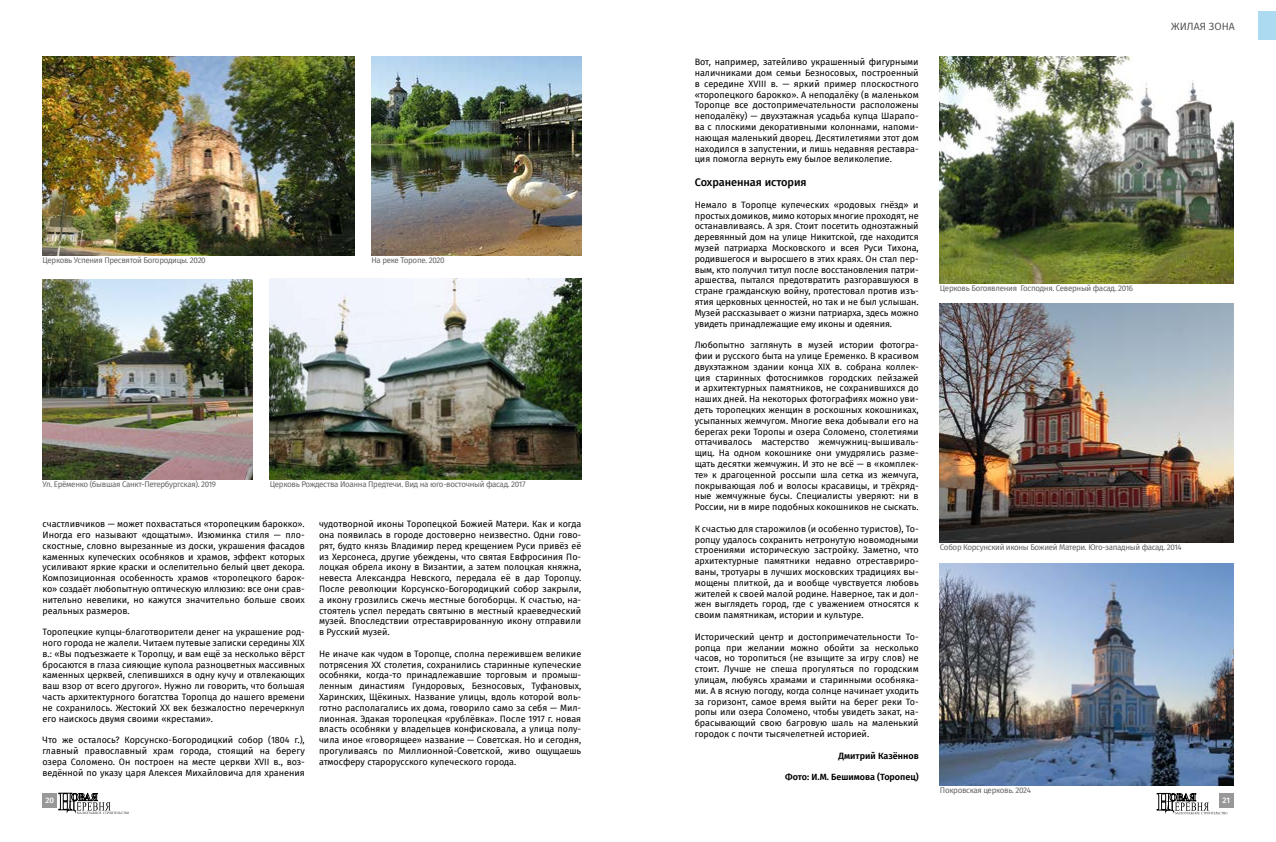
<style>
.page{position:relative;width:1276px;height:842px;background:#fff}
.page>*{position:absolute;margin:0;border:0;box-sizing:border-box;transform-origin:0 0}
.t1{font:500 11px "Fira Sans";letter-spacing:-.005em;color:#000}
.t2{font:10.5px "Fira Sans";color:#4d4d4c}
.t3{font:9px/10.8px "Fira Sans";color:#000;text-align:justify}
.t4{font:600 9px "Fira Sans";color:#000}
.t5{font:8px "Fira Sans";letter-spacing:-.04em;color:#676767}
.t6{font:500 8px "Fira Sans";color:#fff}
</style>
<div class="page">
<div style="left:1258px;top:11px;width:18px;height:29px;background:#acdbf1"></div>
<svg style="left:59px;top:793px;width:70px;height:21px"></svg>
<div style="left:43px;top:793px;width:14px;height:14px;background:#989898"></div>
<svg style="left:1156px;top:793px;width:71px;height:21px"></svg>
<div style="left:1219px;top:793px;width:14px;height:14px;background:#989898"></div>
<img style="left:43px;top:57px;width:311px;height:199px">
<img style="left:269px;top:278px;width:312px;height:202px">
<img style="left:371px;top:57px;width:210px;height:199px">
<img style="left:43px;top:279px;width:209px;height:201px">
<img style="left:940px;top:57px;width:293px;height:226px">
<img style="left:940px;top:303px;width:293px;height:240px">
<img style="left:940px;top:564px;width:293px;height:221px">
<p class="t5" style="left:43px;top:254px;width:165px">Церковь Успения Пресвятой Богородицы. 2020</p>
<p class="t5" style="left:371px;top:254px;width:75px">На реке Торопе. 2020</p>
<p class="t5" style="left:43px;top:479px;width:175px">Ул. Ерёменко (бывшая Санкт-Петербургская). 2019</p>
<p class="t5" style="left:270px;top:479px;width:257px">Церковь Рождества Иоанна Предтечи. Вид на юго-восточный фасад. 2017</p>
<p class="t3" style="left:43px;top:518px;width:264px">счастливчиков — может похвастаться «торопецким барокко».<br>Иногда его называют «дощатым». Изюминка стиля — пло&shy;скостные, словно вырезанные из доски, украшения фасадов каменных купеческих особняков и храмов, эффект которых усиливают яркие краски и ослепительно белый цвет декора.<br>Композиционная особенность храмов «торопецкого барок&shy;ко» создаёт любопытную оптическую иллюзию: все они срав&shy;нительно невелики, но кажутся значительно больше своих реальных размеров.</p>
<p class="t3" style="left:43px;top:626px;width:264px">Торопецкие купцы-благотворители денег на украшение род&shy;ного города не жалели. Читаем путевые записки середины XIX в.: «Вы подъезжаете к Торопцу, и вам ещё за несколько вёрст бросаются в глаза сияющие купола разноцветных массивных каменных церквей, слепившихся в одну кучу и отвлекающих ваш взор от всего другого». Нужно ли говорить, что большая часть архитектурного богатства Торопца до нашего времени не сохранилось. Жестокий ХХ век безжалостно перечеркнул его наискось двумя своими «крестами».</p>
<p class="t3" style="left:43px;top:734px;width:264px">Что же осталось? Корсунско-Богородицкий собор (1804 г.), главный православный храм города, стоящий на берегу озера Соломено. Он построен на месте церкви XVII в., воз&shy;ведённой по указу царя Алексея Михайловича для хранения</p>
<p class="t3" style="left:319px;top:518px;width:264px">чудотворной иконы Торопецкой Божией Матери. Как и когда она появилась в городе достоверно неизвестно. Одни гово&shy;рят, будто князь Владимир перед крещением Руси привёз её из Херсонеса, другие убеждены, что святая Евфросиния По&shy;лоцкая обрела икону в Византии, а затем полоцкая княжна, невеста Александра Невского, передала её в дар Торопцу.<br>После революции Корсунско-Богородицкий собор закрыли, а икону грозились сжечь местные богоборцы. К счастью, на&shy;стоятель успел передать святыню в местный краеведческий музей. Впоследствии отреставрированную икону отправили в Русский музей.</p>
<p class="t3" style="left:319px;top:648px;width:264px">Не иначе как чудом в Торопце, сполна пережившем великие потрясения ХХ столетия, сохранились старинные купеческие особняки, когда-то принадлежавшие торговым и промыш&shy;ленным династиям Гундоровых, Безносовых, Туфановых, Харинских, Щёкиных. Название улицы, вдоль которой воль&shy;готно располагались их дома, говорило само за себя — Мил&shy;лионная. Эдакая торопецкая «рублёвка». После 1917 г. новая власть особняки у владельцев конфисковала, а улица полу&shy;чила иное «говорящее» название — Советская. Но и сегодня, прогуливаясь по Миллионной-Советской, живо ощущаешь атмосферу старорусского купеческого города.</p>
<p class="t3" style="left:694px;top:56px;width:225px">Вот, например, затейливо украшенный фигурными наличниками дом семьи Безносовых, построенный в середине XVIII в. — яркий пример плоскостного «торопецкого барокко». А неподалёку (в маленьком Торопце все достопримечательности расположены неподалёку) — двухэтажная усадьба купца Шарапо&shy;ва с плоскими декоративными колоннами, напоми&shy;нающая маленький дворец. Десятилетиями этот дом находился в запустении, и лишь недавняя реставра&shy;ция помогла вернуть ему былое великолепие.</p>
<p class="t1" style="left:694px;top:173px;width:113px">Сохраненная история</p>
<p class="t3" style="left:694px;top:199px;width:225px">Немало в Торопце купеческих «родовых гнёзд» и простых домиков, мимо которых многие проходят, не останавливаясь. А зря. Стоит посетить одноэтажный деревянный дом на улице Никитской, где находится музей патриарха Московского и всея Руси Тихона, родившегося и выросшего в этих краях. Он стал пер&shy;вым, кто получил титул после восстановления патри&shy;аршества, пытался предотвратить разгоравшуюся в стране гражданскую войну, протестовал против изъ&shy;ятия церковных ценностей, но так и не был услышан.<br>Музей рассказывает о жизни патриарха, здесь можно увидеть принадлежащие ему иконы и одеяния.</p>
<p class="t3" style="left:694px;top:339px;width:225px">Любопытно заглянуть в музей истории фотогра&shy;фии и русского быта на улице Еременко. В красивом двухэтажном здании конца XIX в. собрана коллек&shy;ция старинных фотоснимков городских пейзажей и архитектурных памятников, не сохранившихся до наших дней. На некоторых фотографиях можно уви&shy;деть торопецких женщин в роскошных кокошниках, усыпанных жемчугом. Многие века добывали его на берегах реки Торопы и озера Соломено, столетиями оттачивалось мастерство жемчужниц-вышиваль&shy;щиц. На одном кокошнике они умудрялись разме&shy;щать десятки жемчужин. И это не всё — в «комплек&shy;те» к драгоценной россыпи шла сетка из жемчуга, покрывающая лоб и волосы красавицы, и трёхряд&shy;ные жемчужные бусы. Специалисты уверяют: ни в России, ни в мире подобных кокошников не сыскать.</p>
<p class="t3" style="left:694px;top:523px;width:225px">К счастью для старожилов (и особенно туристов), То&shy;ропцу удалось сохранить нетронутую новомодными строениями историческую застройку. Заметно, что архитектурные памятники недавно отреставриро&shy;ваны, тротуары в лучших московских традициях вы&shy;мощены плиткой, да и вообще чувствуется любовь жителей к своей малой родине. Наверное, так и дол&shy;жен выглядеть город, где с уважением относятся к своим памятникам, истории и культуре.</p>
<p class="t3" style="left:694px;top:631px;width:225px">Исторический центр и достопримечательности То&shy;ропца при желании можно обойти за несколько часов, но торопиться (не взыщите за игру слов) не стоит. Лучше не спеша прогуляться по городским улицам, любуясь храмами и старинными особняка&shy;ми. А в ясную погоду, когда солнце начинает уходить за горизонт, самое время выйти на берег реки То&shy;ропы или озера Соломено, чтобы увидеть закат, на&shy;брасывающий свою багровую шаль на маленький городок с почти тысячелетней историей.</p>
<p class="t4" style="left:838px;top:748px;width:82px">Дмитрий Казённов</p>
<p class="t4" style="left:785px;top:770px;width:135px">Фото: И.М. Бешимова (Торопец)</p>
<p class="t2" style="left:1171px;top:18px;width:65px">ЖИЛАЯ ЗОНА</p>
<p class="t5" style="left:940px;top:282px;width:195px">Церковь Богоявления Господня. Северный фасад. 2016</p>
<p class="t5" style="left:940px;top:542px;width:243px">Собор Корсунский иконы Божией Матери. Юго-западный фасад. 2014</p>
<p class="t5" style="left:940px;top:784px;width:92px">Покровская церковь. 2024</p>
<p class="t6" style="left:46px;top:793px;width:10px">20</p>
<p class="t6" style="left:1222px;top:793px;width:9px">21</p>
</div>
